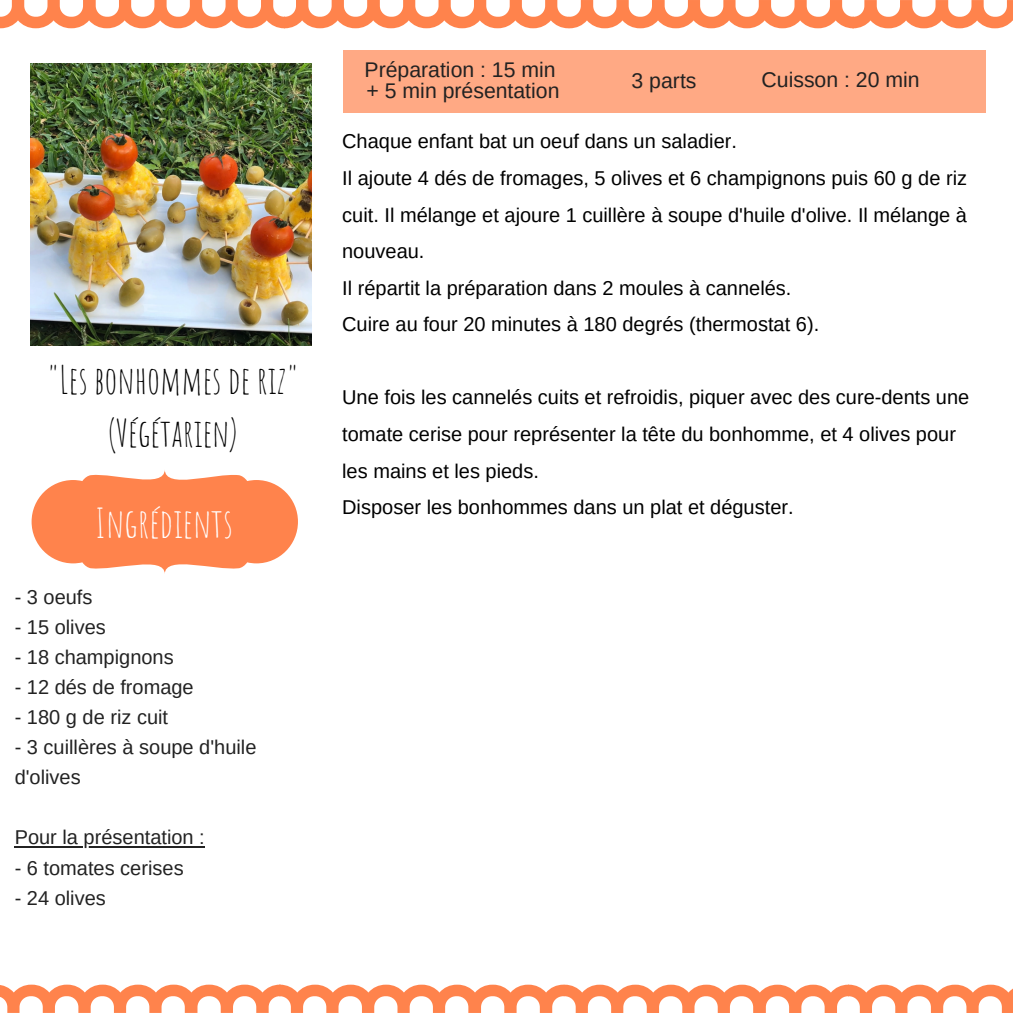
<style>
.page{position:relative;width:1013px;height:1013px;background:#fff}
.page>*{position:absolute;margin:0;border:0;box-sizing:border-box;transform-origin:0 0}
.t1{font:39.75px "Amatic SC";color:#fff}
.t2{font:37.5px/52.5px "Amatic SC";color:#000;text-align:center}
.t3{font:21.25px/20.6px "Arimo";color:#222}
.t4{font:20px/36.5px "Arimo";color:#000}
.t5{font:20px/30px "Arimo";color:#222}
</style>
<div class="page">
<svg style="left:0;top:0;width:1012px;height:28px"></svg>
<svg style="left:32px;top:470px;width:266px;height:103px"></svg>
<div style="left:343px;top:51px;width:642px;height:61px;background:#ffa984"></div>
<svg style="left:0;top:984px;width:1012px;height:28px"></svg>
<img style="left:31px;top:64px;width:280px;height:281px">
<hr style="left:15px;top:846px;width:190px;height:2px;background:#222">
<h2 class="t2" style="left:47px;top:354px;width:253px">"Les bonhommes de riz" (Végétarien)</h2>
<h1 class="t1" style="left:95px;top:497px;width:139px">Ingrédients</h1>
<p class="t5" style="left:15px;top:582px;width:79px">- 3 oeufs</p>
<p class="t5" style="left:15px;top:612px;width:93px">- 15 olives</p>
<p class="t5" style="left:15px;top:642px;width:160px">- 18 champignons</p>
<p class="t5" style="left:15px;top:672px;width:180px">- 12 dés de fromage</p>
<p class="t5" style="left:15px;top:702px;width:155px">- 180 g de riz cuit</p>
<p class="t5" style="left:15px;top:732px;width:243px">- 3 cuillères à soupe d'huile d'olives</p>
<p class="t5" style="left:15px;top:822px;width:192px">Pour la présentation :</p>
<p class="t5" style="left:15px;top:852px;width:170px">- 6 tomates cerises</p>
<p class="t5" style="left:15px;top:882px;width:93px">- 24 olives</p>
<p class="t3" style="left:364px;top:59px;width:196px">Préparation : 15 min + 5 min présentation</p>
<p class="t3" style="left:631px;top:70px;width:66px">3 parts</p>
<p class="t3" style="left:761px;top:70px;width:159px">Cuisson : 20 min</p>
<p class="t4" style="left:342px;top:123px;width:626px">Chaque enfant bat un oeuf dans un saladier.<br>Il ajoute 4 dés de fromages, 5 olives et 6 champignons puis 60 g de riz cuit. Il mélange et ajoure 1 cuillère à soupe d'huile d'olive. Il mélange à nouveau.<br>Il répartit la préparation dans 2 moules à cannelés.<br>Cuire au four 20 minutes à 180 degrés (thermostat 6).</p>
<p class="t4" style="left:342px;top:379px;width:628px">Une fois les cannelés cuits et refroidis, piquer avec des cure-dents une tomate cerise pour représenter la tête du bonhomme, et 4 olives pour les mains et les pieds.<br>Disposer les bonhommes dans un plat et déguster.</p>
</div>
